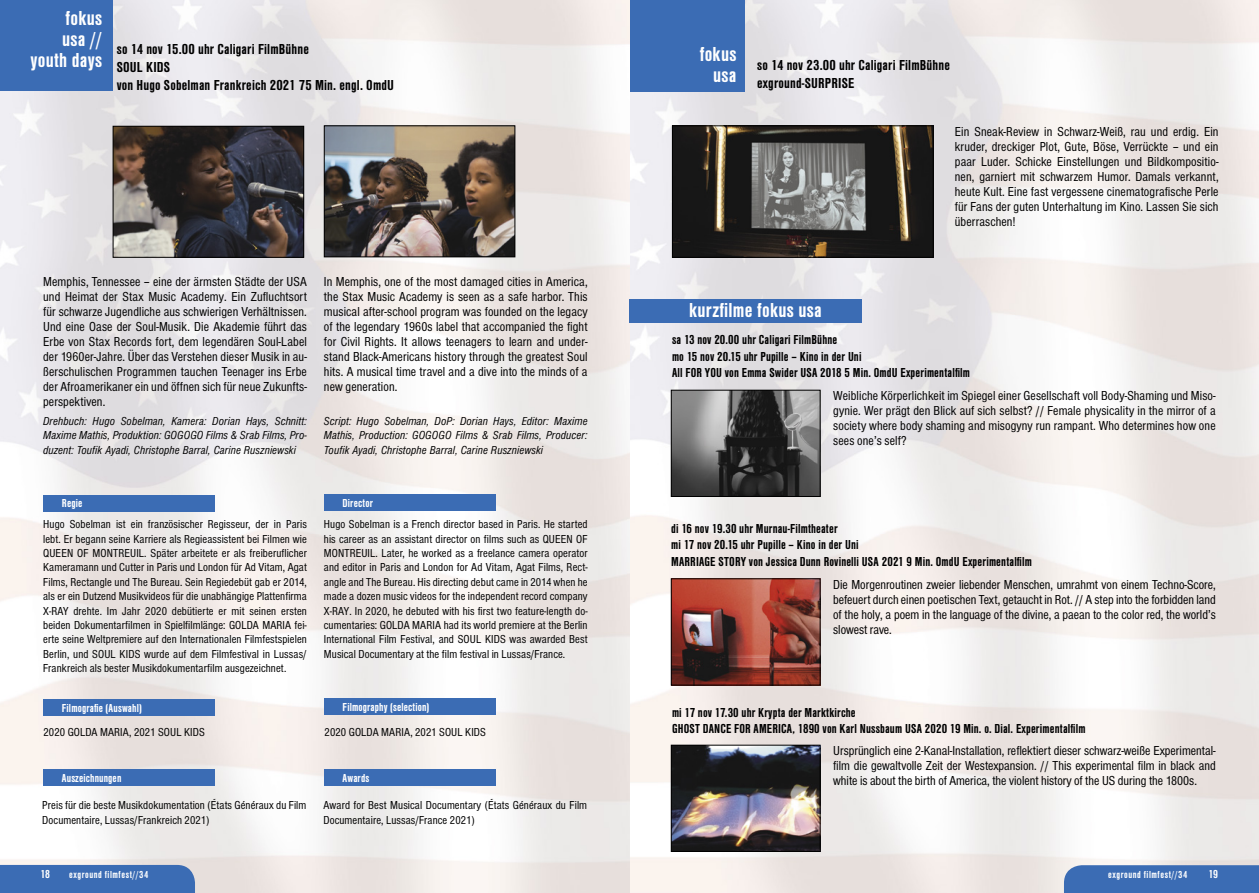
<style>
.page{position:relative;width:1259px;height:893px;background:#fff}
.page>*{position:absolute;margin:0;border:0;box-sizing:border-box;transform-origin:0 0}
.t1{font:21px/21px "Sans Cd CE Bold";letter-spacing:.015em;color:#fff;text-align:right;scale:1.05 1}
.t2{font:15px/18px "Sans Cd CE Bold";letter-spacing:.01em;color:#000;scale:1.05 1}
.t3{font:condensed 13.5px/15px "Sans";letter-spacing:.01em;color:#000;text-align:justify}
.t4{font:700 condensed 13.5px/16.5px "Sans";letter-spacing:.01em;color:#000}
.t5{font:12px/14.4px "Sans Cd Turk Regular";letter-spacing:.01em;color:#000;text-align:justify}
.t6{font:12px/14.4px "Sans Cd Turk Italic";letter-spacing:.01em;color:#000;text-align:justify}
.t7{font:700 condensed 12px "Sans";letter-spacing:.01em;color:#fff}
.t8{font:700 condensed 10.5px "Sans";letter-spacing:.05em;color:#fff}
</style>
<div class="page">
<img style="left:0;top:0;width:1259px;height:893px">
<div style="left:0;top:0;width:112px;height:90px;background:#3b6cb4"></div>
<img style="left:115px;top:128px;width:187px;height:128px">
<div style="left:113px;top:126px;width:191px;height:132px;border:1px solid #000"></div>
<div style="left:43px;top:495px;width:172px;height:16px;background:#3b6cb4"></div>
<div style="left:324px;top:495px;width:171px;height:16px;background:#3b6cb4"></div>
<div style="left:0;top:865px;width:195px;height:28px;background:#3b6cb4"></div>
<img style="left:326px;top:127px;width:187px;height:128px">
<div style="left:324px;top:125px;width:191px;height:132px;border:1px solid #000"></div>
<div style="left:1064px;top:865px;width:195px;height:28px;background:#3b6cb4"></div>
<div style="left:630px;top:0;width:115px;height:91px;background:#3b6cb4"></div>
<img style="left:674px;top:127px;width:257px;height:129px">
<div style="left:672px;top:125px;width:261px;height:133px;border:1px solid #000"></div>
<div style="left:629px;top:300px;width:233px;height:23px;background:#3b6cb4"></div>
<img style="left:673px;top:392px;width:145px;height:103px">
<div style="left:671px;top:390px;width:149px;height:107px;border:1px solid #000"></div>
<img style="left:673px;top:747px;width:145px;height:103px">
<div style="left:671px;top:745px;width:149px;height:107px;border:1px solid #000"></div>
<img style="left:673px;top:580px;width:145px;height:103px">
<div style="left:671px;top:578px;width:149px;height:107px;border:1px solid #000"></div>
<div style="left:43px;top:699px;width:172px;height:16px;background:#3b6cb4"></div>
<div style="left:324px;top:699px;width:171px;height:16px;background:#3b6cb4"></div>
<div style="left:43px;top:769px;width:172px;height:17px;background:#3b6cb4"></div>
<div style="left:324px;top:769px;width:171px;height:16px;background:#3b6cb4"></div>
<h1 class="t1" style="left:31px;top:8px;width:70px">fokus<br>usa // youth days</h1>
<p class="t2" style="left:117px;top:40px;width:266px">so 14 nov 15.00 uhr Caligari FilmBühne<br>SOUL KIDS<br>von Hugo Sobelman Frankreich 2021 75 Min. engl. OmdU</p>
<p class="t3" style="left:43px;top:274px;width:265px">Memphis, Tennessee – eine der ärmsten Städte der USA und Heimat der Stax Music Academy. Ein Zufluchtsort für schwarze Jugendliche aus schwierigen Verhältnissen.<br>Und eine Oase der Soul-Musik. Die Akademie führt das Erbe von Stax Records fort, dem legendären Soul-Label der 1960er-Jahre. Über das Verstehen dieser Musik in au&shy;ßerschulischen Programmen tauchen Teenager ins Erbe der Afroamerikaner ein und öffnen sich für neue Zukunfts&shy;perspektiven.</p>
<p class="t6" style="left:43px;top:414px;width:265px">Drehbuch: Hugo Sobelman, Kamera: Dorian Hays, Schnitt:<br>Maxime Mathis, Produktion: GOGOGO Films &amp; Srab Films, Pro&shy;duzent: Toufik Ayadi, Christophe Barral, Carine Ruszniewski</p>
<p class="t3" style="left:324px;top:274px;width:265px">In Memphis, one of the most damaged cities in America, the Stax Music Academy is seen as a safe harbor. This musical after-school program was founded on the legacy of the legendary 1960s label that accompanied the fight for Civil Rights. It allows teenagers to learn and under&shy;stand Black-Americans history through the greatest Soul hits. A musical time travel and a dive into the minds of a new generation.</p>
<p class="t6" style="left:324px;top:414px;width:265px">Script: Hugo Sobelman, DoP: Dorian Hays, Editor: Maxime Mathis, Production: GOGOGO Films &amp; Srab Films, Producer:<br>Toufik Ayadi, Christophe Barral, Carine Ruszniewski</p>
<p class="t7" style="left:62px;top:497px;width:22px">Regie</p>
<p class="t7" style="left:343px;top:496px;width:32px">Director</p>
<p class="t5" style="left:43px;top:517px;width:265px">Hugo Sobelman ist ein französischer Regisseur, der in Paris lebt. Er begann seine Karriere als Regieassistent bei Filmen wie QUEEN OF MONTREUIL. Später arbeitete er als freiberuflicher Kameramann und Cutter in Paris und London für Ad Vitam, Agat Films, Rectangle und The Bureau. Sein Regiedebüt gab er 2014, als er ein Dutzend Musikvideos für die unabhängige Plattenfirma X-RAY drehte. Im Jahr 2020 debütierte er mit seinen ersten beiden Dokumentarfilmen in Spielfilmlänge: GOLDA MARIA fei&shy;erte seine Weltpremiere auf den Internationalen Filmfestspielen Berlin, und SOUL KIDS wurde auf dem Filmfestival in Lussas/ Frankreich als bester Musikdokumentarfilm ausgezeichnet.</p>
<p class="t5" style="left:324px;top:517px;width:265px">Hugo Sobelman is a French director based in Paris. He started his career as an assistant director on films such as QUEEN OF MONTREUIL. Later, he worked as a freelance camera operator and editor in Paris and London for Ad Vitam, Agat Films, Rect&shy;angle and The Bureau. His directing debut came in 2014 when he made a dozen music videos for the independent record company X-RAY. In 2020, he debuted with his first two feature-length do&shy;cumentaries: GOLDA MARIA had its world premiere at the Berlin International Film Festival, and SOUL KIDS was awarded Best Musical Documentary at the film festival in Lussas/France.</p>
<p class="t7" style="left:62px;top:701px;width:81px">Filmografie (Auswahl)</p>
<p class="t7" style="left:343px;top:701px;width:88px">Filmography (selection)</p>
<p class="t5" style="left:43px;top:725px;width:163px">2020 GOLDA MARIA, 2021 SOUL KIDS</p>
<p class="t5" style="left:324px;top:725px;width:163px">2020 GOLDA MARIA, 2021 SOUL KIDS</p>
<p class="t7" style="left:62px;top:771px;width:61px">Auszeichnungen</p>
<p class="t7" style="left:343px;top:771px;width:28px">Awards</p>
<p class="t5" style="left:42px;top:798px;width:266px">Preis für die beste Musikdokumentation (États Généraux du Film<br>Documentaire, Lussas/Frankreich 2021)</p>
<p class="t5" style="left:323px;top:798px;width:265px">Award for Best Musical Documentary (États Généraux du Film<br>Documentaire, Lussas/France 2021)</p>
<h1 class="t1" style="left:699px;top:44px;width:37px">fokus usa</h1>
<p class="t2" style="left:757px;top:56px;width:185px">so 14 nov 23.00 uhr Caligari FilmBühne exground-SURPRISE</p>
<p class="t3" style="left:955px;top:124px;width:265px">Ein Sneak-Review in Schwarz-Weiß, rau und erdig. Ein kruder, dreckiger Plot, Gute, Böse, Verrückte – und ein paar Luder. Schicke Einstellungen und Bildkompositio&shy;nen, garniert mit schwarzem Humor. Damals verkannt, heute Kult. Eine fast vergessene cinematografische Perle für Fans der guten Unterhaltung im Kino. Lassen Sie sich überraschen!</p>
<h1 class="t1" style="left:689px;top:300px;width:128px">kurzfilme fokus usa</h1>
<p class="t4" style="left:672px;top:332px;width:299px">sa 13 nov 20.00 uhr Caligari FilmBühne<br>mo 15 nov 20.15 uhr Pupille – Kino in der Uni<br>All FOR YOU von Emma Swider USA 2018 5 Min. OmdU Experimentalfilm</p>
<p class="t3" style="left:833px;top:389px;width:384px">Weibliche Körperlichkeit im Spiegel einer Gesellschaft voll Body-Shaming und Miso&shy;gynie. Wer prägt den Blick auf sich selbst? // Female physicality in the mirror of a society where body shaming and misogyny run rampant. Who determines how one sees one’s self?</p>
<p class="t4" style="left:671px;top:520px;width:362px">di 16 nov 19.30 uhr Murnau-Filmtheater<br>mi 17 nov 20.15 uhr Pupille – Kino in der Uni<br>MARRIAGE STORY von Jessica Dunn Rovinelli USA 2021 9 Min. OmdU Experimentalfilm</p>
<p class="t3" style="left:833px;top:577px;width:384px">Die Morgenroutinen zweier liebender Menschen, umrahmt von einem Techno-Score, befeuert durch einen poetischen Text, getaucht in Rot. // A step into the forbidden land of the holy, a poem in the language of the divine, a paean to the color red, the world’s slowest rave.</p>
<p class="t4" style="left:672px;top:704px;width:415px">mi 17 nov 17.30 uhr Krypta der Marktkirche<br>GHOST DANCE FOR AMERICA, 1890 von Karl Nussbaum USA 2020 19 Min. o. Dial. Experimentalfilm</p>
<p class="t3" style="left:833px;top:744px;width:384px">Ursprünglich eine 2-Kanal-Installation, reflektiert dieser schwarz-weiße Experimental&shy;film die gewaltvolle Zeit der Westexpansion. // This experimental film in black and white is about the birth of America, the violent history of the US during the 1800s.</p>
<p class="t7" style="left:41px;top:867px;width:11px">18</p>
<p class="t8" style="left:69px;top:868px;width:81px">exground filmfest//34</p>
<p class="t8" style="left:1108px;top:868px;width:81px">exground filmfest//34</p>
<p class="t7" style="left:1208px;top:867px;width:11px">19</p>
</div>
